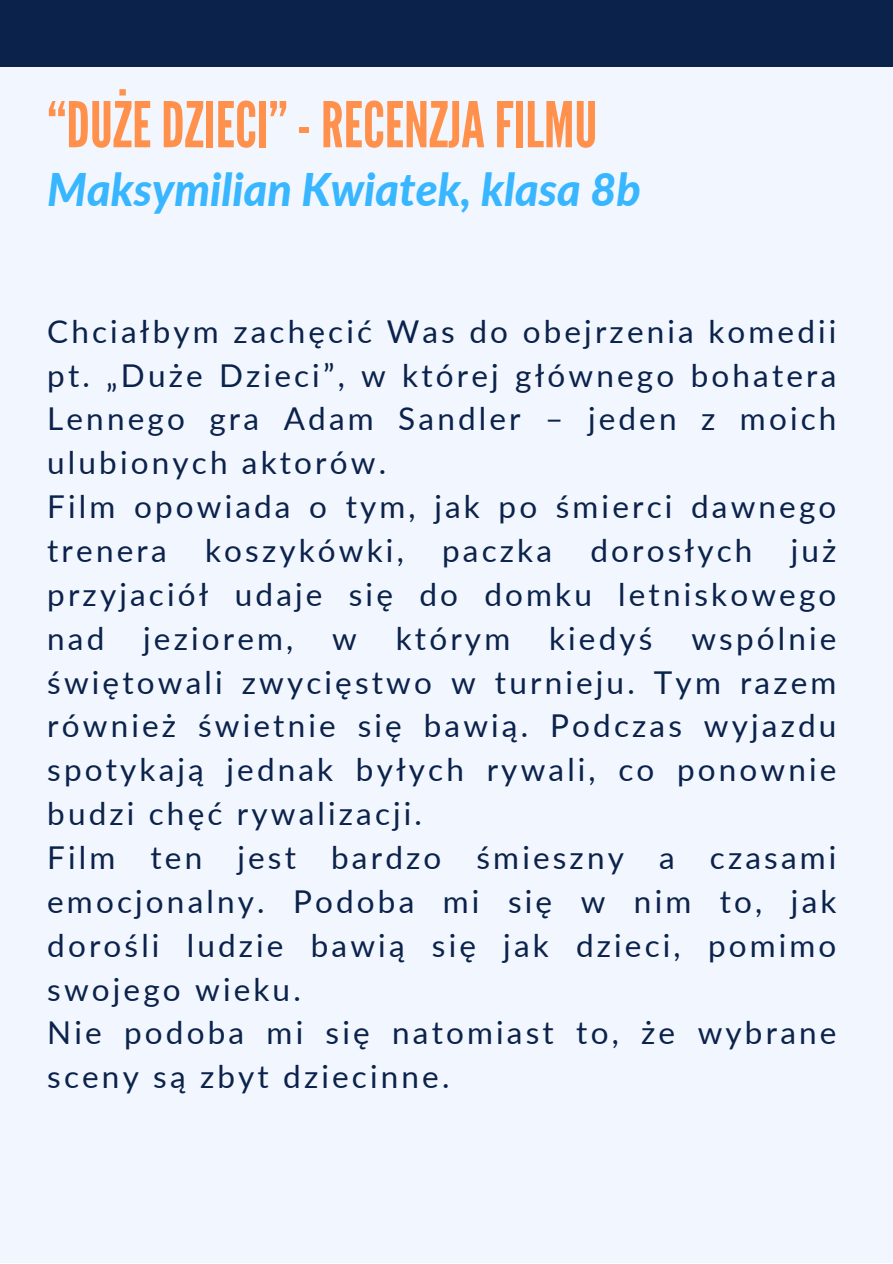
<style>
.page{position:relative;width:893px;height:1264px;background:#fff}
.page>*{position:absolute;margin:0;border:0;box-sizing:border-box;transform-origin:0 0}
.t1{font:63px "League Gothic";color:#ff914d}
.t2{font:italic 800 45px "Lato";color:#38b6ff}
.t3{font:31.5px/43.8px "Lato";letter-spacing:.1em;color:#0b224b;text-align:justify}
</style>
<div class="page">
<div style="left:0;top:0;width:892px;height:1262px;background:#f2f7ff"></div>
<div style="left:0;top:0;width:892px;height:67px;background:#0b224b"></div>
<p class="t1" style="left:47px;top:88px;width:551px">“DUŻEDZIECI” -RECENZJAFILMU</p>
<p class="t2" style="left:47px;top:162px;width:595px">Maksymilian Kwiatek, klasa 8b</p>
<p class="t3" style="left:47px;top:308px;width:790px">Chciałbym zachęcić Was do obejrzenia komedii pt. „Duże Dzieci”, w której głównego bohatera Lennego gra Adam Sandler – jeden z moich ulubionych aktorów.</p>
<p class="t3" style="left:47px;top:484px;width:790px">Film opowiada o tym, jak po śmierci dawnego trenera koszykówki, paczka dorosłych już przyjaciół udaje się do domku letniskowego nad jeziorem, w którym kiedyś wspólnie świętowali zwycięstwo w turnieju. Tym razem również świetnie się bawią. Podczas wyjazdu spotykają jednak byłych rywali, co ponownie budzi chęć rywalizacji.</p>
<p class="t3" style="left:47px;top:835px;width:790px">Film ten jest bardzo śmieszny a czasami emocjonalny. Podoba mi się w nim to, jak dorośli ludzie bawią się jak dzieci, pomimo swojego wieku.</p>
<p class="t3" style="left:47px;top:1010px;width:790px">Nie podoba mi się natomiast to, że wybrane sceny są zbyt dziecinne.</p>
</div>
